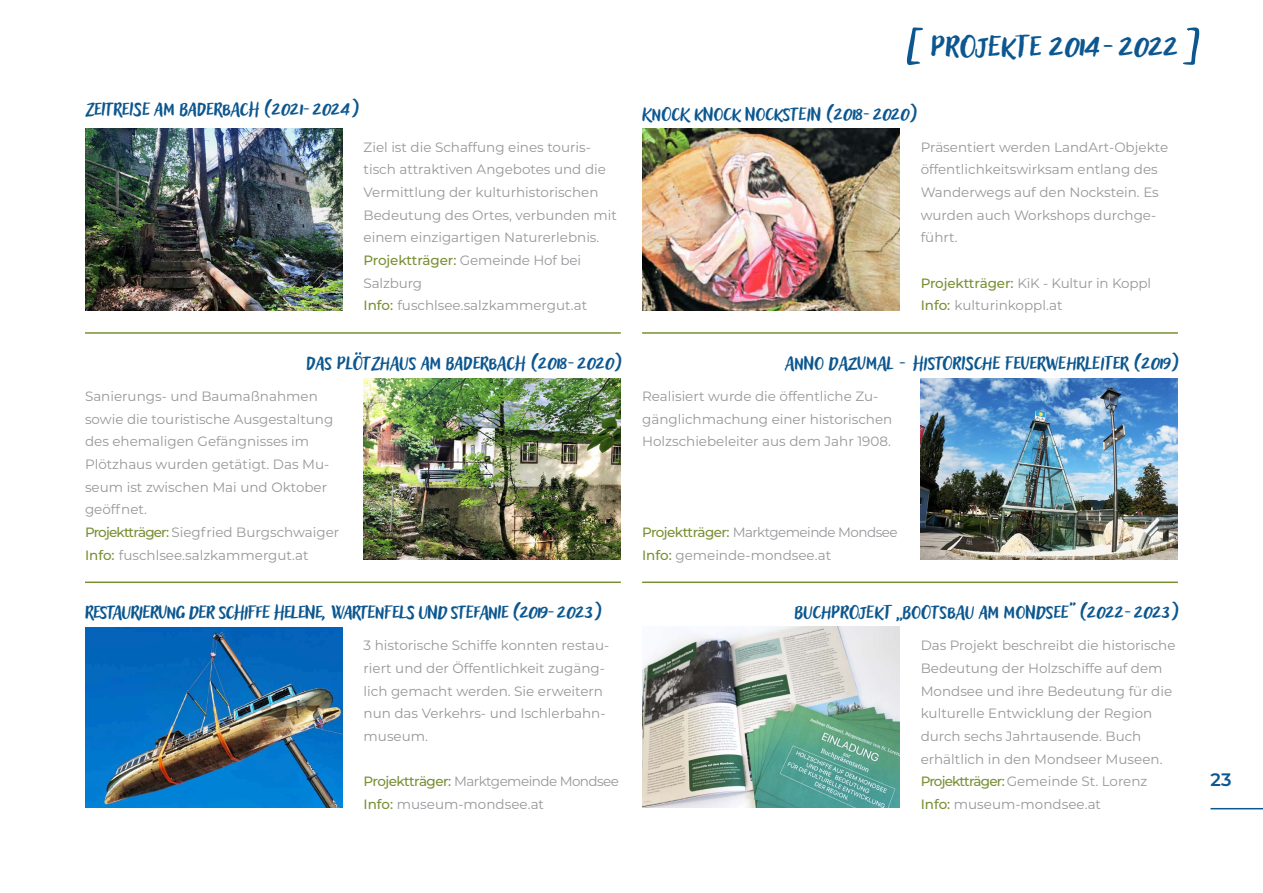
<style>
.page{position:relative;width:1263px;height:893px;background:#fff}
.page>*{position:absolute;margin:0;border:0;box-sizing:border-box;transform-origin:0 0}
.t1{font:39px "Adlery Pro Blockletter Blocklet";color:#0c578f}
.t2{font:24px "Adlery Pro Blockletter Blocklet";color:#0c578f}
.t3{font:24px "Adlery Pro Blockletter Blocklet";letter-spacing:-.02em;color:#0c578f}
.t4{font:600 18px "Montserrat";color:#0c578f}
.t5{font:13.5px/22.6px "Montserrat";color:#95979a}
.t6{font:13.5px/22.6px "Montserrat";letter-spacing:-.04em;color:#95979a}
.s1{font-weight:500;color:#798f34}
</style>
<div class="page">
<hr style="left:1210px;top:808px;width:53px;height:1px;background:#0c578f">
<img style="left:85px;top:129px;width:257px;height:181px">
<img style="left:85px;top:628px;width:257px;height:180px">
<hr style="left:85px;top:581px;width:536px;height:2px;background:#798f34">
<img style="left:364px;top:378px;width:257px;height:182px">
<hr style="left:642px;top:332px;width:536px;height:2px;background:#798f34">
<img style="left:642px;top:129px;width:257px;height:181px">
<hr style="left:642px;top:581px;width:536px;height:2px;background:#798f34">
<img style="left:921px;top:378px;width:257px;height:182px">
<hr style="left:85px;top:332px;width:536px;height:2px;background:#798f34">
<img style="left:642px;top:627px;width:257px;height:181px">
<svg style="left:907px;top:28px;width:16px;height:37px"></svg>
<svg style="left:1183px;top:28px;width:16px;height:37px"></svg>
<h2 class="t2" style="left:85px;top:92px;width:17px">ZEITREISE</h2>
<h2 class="t2" style="left:155px;top:92px;width:44px">AM BADERBACH</h2>
<h2 class="t2" style="left:264px;top:92px;width:96px">(2021-2024)</h2>
<p class="t5" style="left:364px;top:135px;width:255px">Ziel ist die Schaffung eines touris&shy;tisch attraktiven Angebotes und die<br>Vermittlung der kulturhistorischen<br>Bedeutung des Ortes, verbunden mit einem einzigartigen Naturerlebnis.<br><span class="s1">Projektträger:</span> Gemeinde Hof bei<br>Salzburg<br><span class="s1">Info:</span> fuschlsee.salzkammergut.at</p>
<h2 class="t2" style="left:306px;top:347px;width:67px">DAS PLÖTZHAUS</h2>
<h2 class="t2" style="left:421px;top:347px;width:44px">AM BADERBACH</h2>
<h2 class="t2" style="left:530px;top:347px;width:92px">(2018-2020)</h2>
<p class="t5" style="left:85px;top:384px;width:256px">Sanierungs- und Baumaßnahmen sowie die touristische Ausgestaltung des ehemaligen Gefängnisses im<br>Plötzhaus wurden getätigt. Das Mu&shy;seum ist zwischen Mai und Oktober geöffnet.<br><span class="s1">Projektträger:</span> Siegfried Burgschwaiger<br><span class="s1">Info:</span> fuschlsee.salzkammergut.at</p>
<h2 class="t2" style="left:85px;top:596px;width:17px">RESTAURIERUNG</h2>
<h2 class="t2" style="left:189px;top:596px;width:104px">DER SCHIFFE HELENE</h2>
<h2 class="t2" style="left:322px;top:596px;width:31px">, WARTENFELS</h2>
<h2 class="t3" style="left:418px;top:596px;width:184px">UND STEFANIE (2019-2023)</h2>
<p class="t5" style="left:364px;top:634px;width:247px">3 historische Schiffe konnten restau&shy;riert und der Öffentlichkeit zugäng&shy;lich gemacht werden. Sie erweitern nun das Verkehrs- und Ischlerbahn&shy;museum.</p>
<p class="t6" style="left:364px;top:770px;width:257px"><span class="s1">Projektträger:</span> Marktgemeinde Mondsee<br><span class="s1">Info:</span> museum-mondsee.at</p>
<h1 class="t1" style="left:930px;top:19px;width:30px">PROJEKTE</h1>
<h1 class="t1" style="left:1048px;top:19px;width:131px">2014-2022</h1>
<h2 class="t2" style="left:642px;top:97px;width:21px">KNOCK</h2>
<h2 class="t2" style="left:694px;top:97px;width:11px">KNOCK</h2>
<h2 class="t2" style="left:745px;top:97px;width:20px">NOCKSTEIN</h2>
<h2 class="t2" style="left:826px;top:97px;width:92px">(2018-2020)</h2>
<p class="t5" style="left:921px;top:135px;width:249px">Präsentiert werden LandArt-Objekte öffentlichkeitswirksam entlang des<br>Wanderwegs auf den Nockstein. Es wurden auch Workshops durchge&shy;führt.</p>
<p class="t5" style="left:921px;top:271px;width:232px"><span class="s1">Projektträger:</span> KiK - Kultur in Koppl<br><span class="s1">Info:</span> kulturinkoppl.at</p>
<h2 class="t2" style="left:785px;top:347px;width:83px">ANNO DAZUMAL</h2>
<h2 class="t2" style="left:898px;top:347px;width:34px">- HISTORISCHE</h2>
<h2 class="t2" style="left:1005px;top:347px;width:63px">FEUERWEHRLEITER</h2>
<h2 class="t2" style="left:1133px;top:347px;width:46px">(2019)</h2>
<p class="t5" style="left:642px;top:384px;width:252px">Realisiert wurde die öffentliche Zu&shy;gänglichmachung einer historischen<br>Holzschiebeleiter aus dem Jahr 1908.</p>
<p class="t6" style="left:642px;top:520px;width:257px"><span class="s1">Projektträger:</span> Marktgemeinde Mondsee<br><span class="s1">Info:</span> gemeinde-mondsee.at</p>
<h2 class="t2" style="left:794px;top:595px;width:19px">BUCHPROJEKT</h2>
<h2 class="t2" style="left:896px;top:595px;width:25px">„BOOTSBAU</h2>
<h2 class="t2" style="left:979px;top:595px;width:47px">AM MONDSEE</h2>
<h2 class="t2" style="left:1069px;top:595px;width:110px">“ (2022-2023)</h2>
<p class="t5" style="left:921px;top:634px;width:256px">Das Projekt beschreibt die historische Bedeutung der Holzschiffe auf dem Mondsee und ihre Bedeutung für die kulturelle Entwicklung der Region durch sechs Jahrtausende. Buch erhältlich in den Mondseer Museen.<br><span class="s1">Projektträger:</span> Gemeinde St. Lorenz <span class="s1">Info:</span> museum-mondsee.at</p>
<h3 class="t4" style="left:1210px;top:767px;width:22px">23</h3>
</div>
